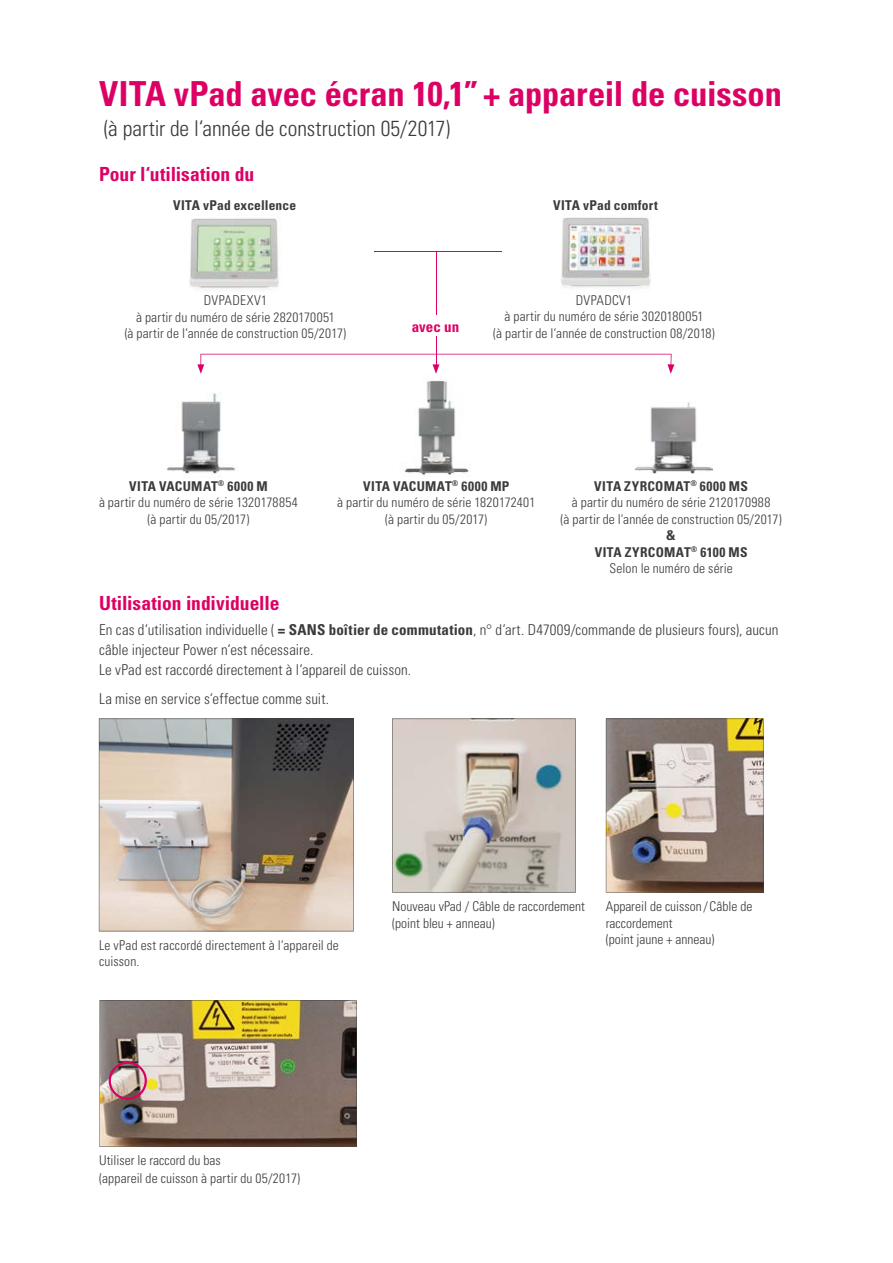
<style>
.page{position:relative;width:893px;height:1263px;background:#fff}
.page>*{position:absolute;margin:0;border:0;box-sizing:border-box;transform-origin:0 0}
.t1{font:700 condensed 34.5px "Univers LT";letter-spacing:-.005em;color:#dd0064}
.t2{font:300 condensed 21.75px "Univers LT";letter-spacing:-.005em;color:#3b3b3a}
.t3{font:700 condensed 19.5px "Univers LT";color:#dd0064}
.t4{font:300 condensed 15px/20.2px "Univers LT";letter-spacing:.005em;color:#3b3b3a}
.t5{font:700 condensed 15px "Univers LT";color:#dd0064}
.t6{font:300 condensed 13.5px/16.5px "Univers LT";letter-spacing:.01em;color:#3b3b3a;text-align:center}
.t7{font:700 condensed 13.5px "Univers LT";letter-spacing:.015em;color:#3b3b3a}
.s1{font-weight:700}
</style>
<div class="page">
<svg style="left:99px;top:719px;width:255px;height:212px;background:#a59b92"></svg>
<img style="left:606px;top:719px;width:157px;height:173px">
<svg style="left:392px;top:719px;width:184px;height:173px;background:#c3bdb5"></svg>
<img style="left:167px;top:393px;width:69px;height:83px">
<img style="left:404px;top:380px;width:65px;height:96px">
<img style="left:635px;top:402px;width:78px;height:71px">
<img style="left:561px;top:217px;width:90px;height:71px">
<img style="left:189px;top:218px;width:90px;height:72px">
<hr style="left:436px;top:251px;width:1px;height:84px;background:#dd0064">
<hr style="left:436px;top:328px;width:1px;height:39px;background:#dd0064">
<svg style="left:197px;top:354px;width:477px;height:20px"></svg>
<div style="left:388px;top:315px;width:95px;height:21px;background:#fff"></div>
<hr style="left:375px;top:251px;width:127px;height:1px;background:#dd0064">
<img style="left:99px;top:1000px;width:258px;height:147px">
<h1 class="t1" style="left:99px;top:73px;width:684px">VITA vPad avec écran 10,1” + appareil de cuisson</h1>
<h2 class="t2" style="left:104px;top:115px;width:348px">(à partir de l‘année de construction 05/2017)</h2>
<h3 class="t3" style="left:99px;top:162px;width:157px">Pour l‘utilisation du</h3>
<p class="t7" style="left:173px;top:197px;width:125px">VITA vPad excellence</p>
<p class="t7" style="left:553px;top:197px;width:106px">VITA vPad comfort</p>
<p class="t6" style="left:125px;top:292px;width:223px">DVPADEXV1<br>à partir du numéro de série 2820170051<br>(à partir de l‘année de construction 05/2017)</p>
<p class="t5" style="left:412px;top:317px;width:49px">avec un</p>
<p class="t6" style="left:493px;top:292px;width:223px">DVPADCV1<br>à partir du numéro de série 3020180051<br>(à partir de l‘année de construction 08/2018)</p>
<p class="t6" style="left:99px;top:478px;width:200px"><span class="s1">VITA VACUMAT</span><sup>®</sup> <span class="s1">6000 M<br></span>à partir du numéro de série 1320178854 (à partir du 05/2017)</p>
<p class="t6" style="left:337px;top:478px;width:200px"><span class="s1">VITA VACUMAT</span><sup>®</sup> <span class="s1">6000 MP<br></span>à partir du numéro de série 1820172401 (à partir du 05/2017)</p>
<p class="t6" style="left:561px;top:478px;width:223px"><span class="s1">VITA ZYRCOMAT</span><sup>®</sup> <span class="s1">6000 MS<br></span>à partir du numéro de série 2120170988<br>(à partir de l'année de construction 05/2017)</p>
<p class="t6" style="left:595px;top:527px;width:154px"><span class="s1">&amp;<br>VITA ZYRCOMAT</span><sup>®</sup> <span class="s1">6100 MS<br></span>Selon le numéro de série</p>
<h3 class="t3" style="left:99px;top:591px;width:182px">Utilisation individuelle</h3>
<p class="t4" style="left:99px;top:619px;width:681px">En cas d‘utilisation individuelle ( <span class="s1">= SANS boîtier de commutation</span>, n° d‘art. D47009/commande de plusieurs fours), aucun câble injecteur Power n‘est nécessaire.<br>Le vPad est raccordé directement à l‘appareil de cuisson.</p>
<p class="t4" style="left:99px;top:689px;width:232px">La mise en service s‘effectue comme suit.</p>
<p class="t6" style="left:99px;top:937px;width:241px;text-align:left">Le vPad est raccordé directement à l‘appareil de cuisson.</p>
<p class="t6" style="left:392px;top:898px;width:194px;text-align:left">Nouveau vPad / Câble de raccordement (point bleu + anneau)</p>
<p class="t6" style="left:606px;top:898px;width:148px;text-align:left">Appareil de cuisson / Câble de raccordement<br>(point jaune + anneau)</p>
<p class="t6" style="left:99px;top:1152px;width:202px;line-height:17.2px;text-align:left">Utiliser le raccord du bas<br>(appareil de cuisson à partir du 05/2017)</p>
</div>
